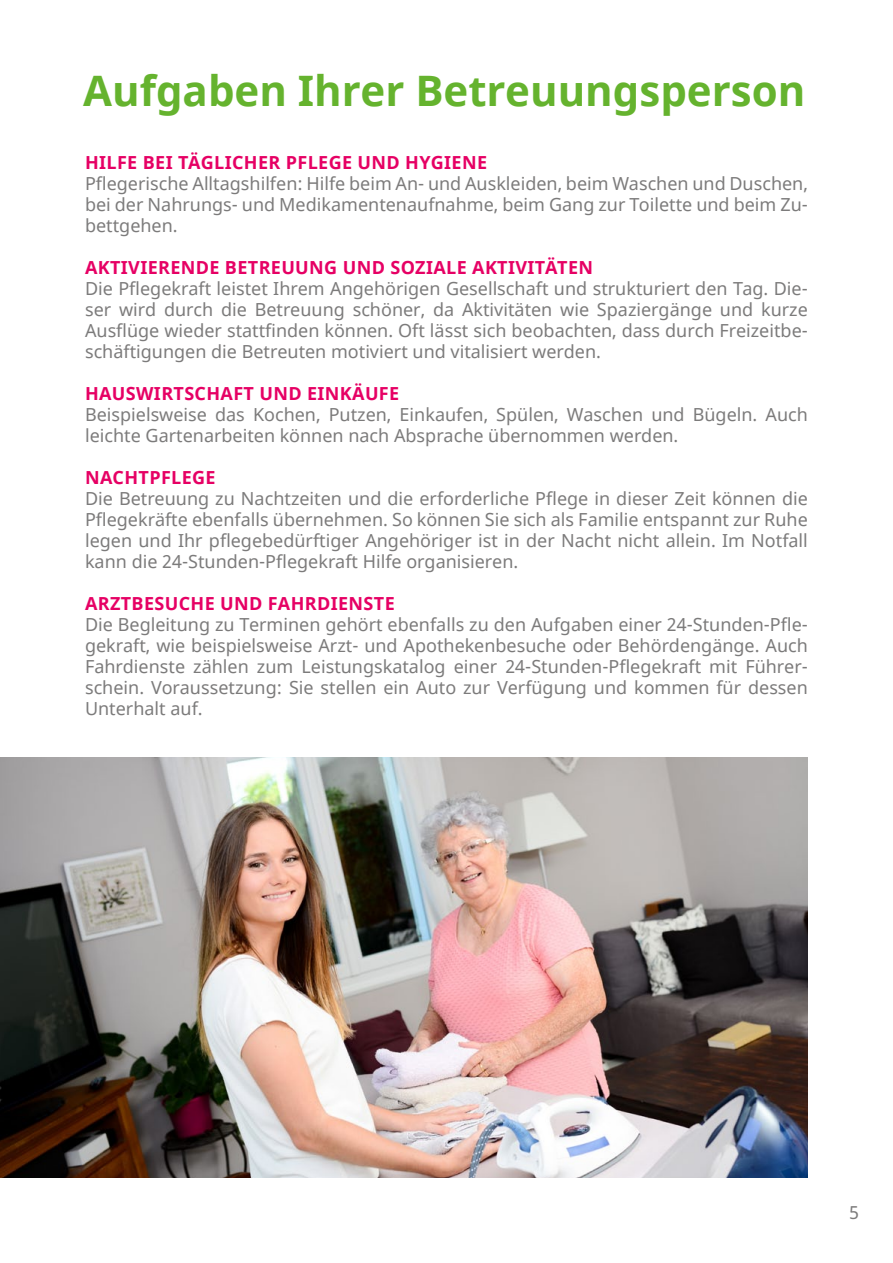
<style>
.page{position:relative;width:893px;height:1263px;background:#fff}
.page>*{position:absolute;margin:0;border:0;box-sizing:border-box;transform-origin:0 0}
.t1{font:700 42px "Noto Sans";color:#65b32e}
.t2{font:18px/21px "Noto Sans";color:#7c7b7b;text-align:justify}
.t3{font:700 18px "Noto Sans";letter-spacing:.02em;color:#e60064}
</style>
<div class="page">
<img style="left:0;top:757px;width:808px;height:421px">
<h1 class="t1" style="left:83px;top:61px;width:724px">AUFGABEN IHRER BETREUUNGSPERSON</h1>
<p class="t3" style="left:85px;top:150px;width:25px">HILFE</p>
<p class="t3" style="left:143px;top:150px;width:11px">BEI</p>
<p class="t3" style="left:178px;top:150px;width:35px">TÄGLICHER</p>
<p class="t3" style="left:286px;top:150px;width:24px">PFLEGE</p>
<p class="t3" style="left:358px;top:150px;width:128px">UND HYGIENE</p>
<p class="t2" style="left:85px;top:174px;width:724px">Pflegerische Alltagshilfen: Hilfe beim An- und Auskleiden, beim Waschen und Duschen, bei der Nahrungs- und Medikamentenaufnahme, beim Gang zur Toilette und beim Zu&shy;bettgehen.</p>
<p class="t3" style="left:85px;top:255px;width:509px">AKTIVIERENDE BETREUUNG UND SOZIALE AKTIVITÄTEN</p>
<p class="t2" style="left:85px;top:279px;width:724px">Die Pflegekraft leistet Ihrem Angehörigen Gesellschaft und strukturiert den Tag. Die&shy;ser wird durch die Betreuung schöner, da Aktivitäten wie Spaziergänge und kurze Ausflüge wieder stattfinden können. Oft lässt sich beobachten, dass durch Freizeitbe&shy;schäftigungen die Betreuten motiviert und vitalisiert werden.</p>
<p class="t3" style="left:85px;top:381px;width:316px">HAUSWIRTSCHAFT UND EINKÄUFE</p>
<p class="t2" style="left:85px;top:405px;width:724px">Beispielsweise das Kochen, Putzen, Einkaufen, Spülen, Waschen und Bügeln. Auch leichte Gartenarbeiten können nach Absprache übernommen werden.</p>
<p class="t3" style="left:85px;top:465px;width:14px">NACH</p>
<p class="t3" style="left:139px;top:465px;width:23px">TPFLEGE</p>
<p class="t2" style="left:85px;top:489px;width:724px">Die Betreuung zu Nachtzeiten und die erforderliche Pflege in dieser Zeit können die Pflegekräfte ebenfalls übernehmen. So können Sie sich als Familie entspannt zur Ruhe legen und Ihr pflegebedürftiger Angehöriger ist in der Nacht nicht allein. Im Notfall kann die 24-Stunden-Pflegekraft Hilfe organisieren.</p>
<p class="t3" style="left:85px;top:591px;width:195px">ARZTBESUCH E UND FAH</p>
<p class="t3" style="left:305px;top:591px;width:91px">RDIENSTE</p>
<p class="t2" style="left:85px;top:615px;width:724px">Die Begleitung zu Terminen gehört ebenfalls zu den Aufgaben einer 24-Stunden-Pfle&shy;gekraft, wie beispielsweise Arzt- und Apothekenbesuche oder Behördengänge. Auch Fahrdienste zählen zum Leistungskatalog einer 24-Stunden-Pflegekraft mit Führer&shy;schein. Voraussetzung: Sie stellen ein Auto zur Verfügung und kommen für dessen Unterhalt auf.</p>
<p class="t2" style="left:849px;top:1203px;width:11px">5</p>
</div>
